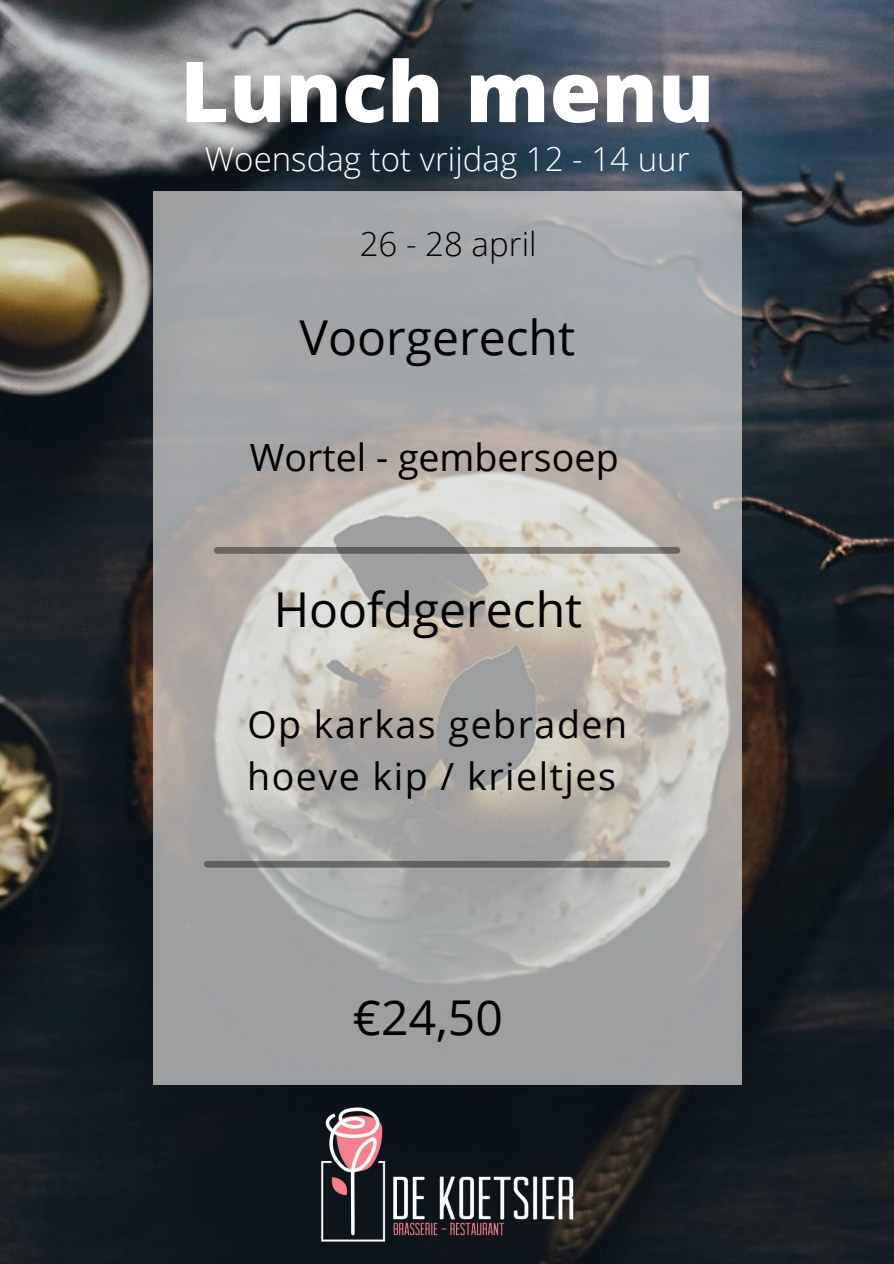
<style>
.page{position:relative;width:894px;height:1264px;background:#fff}
.page>*{position:absolute;margin:0;border:0;box-sizing:border-box;transform-origin:0 0}
.t1{font:800 84px "Open Sans";color:#fff}
.t2{font:48px "Open Sans";color:#000}
.t3{font:37.5px/51.8px "Open Sans";letter-spacing:.04em;color:#000}
.t4{font:37.5px "Open Sans";color:#000}
.t5{font:300 33px "Open Sans";color:#fff}
.t6{font:300 33px "Open Sans";color:#000}
</style>
<div class="page">
<img style="left:0;top:0;width:893px;height:1263px">
<svg style="left:153px;top:191px;width:588px;height:893px;background:#aeadac"></svg>
<svg style="left:217px;top:547px;width:459px;height:6px;background:#73726e"></svg>
<svg style="left:207px;top:860px;width:459px;height:7px;background:#6e6f6e"></svg>
<img style="left:288px;top:1084px;width:318px;height:179px">
<h1 class="t1" style="left:180px;top:32px;width:535px">Lunch menu</h1>
<p class="t5" style="left:205px;top:136px;width:486px">Woensdag tot vrijdag 12 - 14 uur</p>
<p class="t6" style="left:359px;top:220px;width:178px">26 - 28 april</p>
<p class="t2" style="left:299px;top:303px;width:277px">Voorgerecht</p>
<p class="t4" style="left:250px;top:431px;width:370px">Wortel - gembersoep</p>
<p class="t2" style="left:273px;top:575px;width:310px">Hoofdgerecht</p>
<p class="t3" style="left:247px;top:697px;width:381px">Op karkas gebraden hoeve kip / krieltjes</p>
<p class="t2" style="left:353px;top:984px;width:151px">€24,50</p>
</div>
